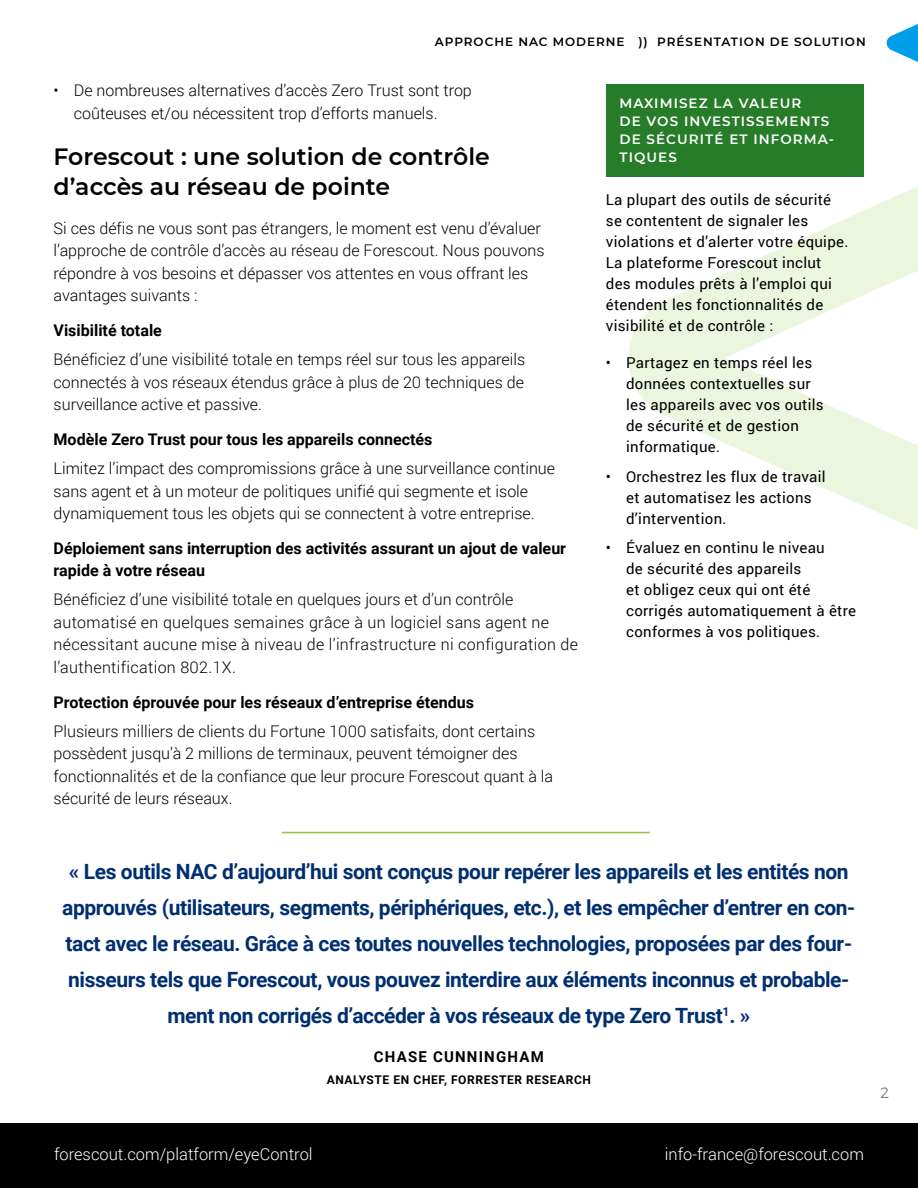
<style>
.page{position:relative;width:918px;height:1188px;background:#fff}
.page>*{position:absolute;margin:0;border:0;box-sizing:border-box;transform-origin:0 0}
.subhead{font:600 23.55px/30px "Montserrat";color:#000}
.quote{font:700 21px/36px "Roboto";letter-spacing:-.02em;color:#002f70;text-align:center}
.t1{font:300 16.5px "Roboto";color:#fff}
.body_copy{font:300 16.05px/22.5px "Roboto";color:#000}
.body_copy-2{font:300 16.05px/22.5px "Roboto";letter-spacing:.02em;color:#000}
.body_text_-_bold{font:700 16.05px/22.5px "Roboto";color:#000}
.column_copy_-_black{font:15px/21px "Roboto";letter-spacing:.02em;color:#000}
.quote_name{font:700 15px "Roboto";letter-spacing:.08em;color:#000}
.t2{font:300 15px "Montserrat";color:#808080}
.special_column_heade{font:600 13.5px/18px "Montserrat";letter-spacing:.08em;color:#fff}
.brief_name_header{font:600 12px "Montserrat";letter-spacing:.08em;color:#000}
.quote_title{font:700 12px "Roboto";letter-spacing:.05em;color:#000}
</style>
<div class="page">
<svg style="left:886px;top:24px;width:32px;height:38px"></svg>
<div style="left:606px;top:84px;width:258px;height:93px;background:#277c29"></div>
<svg style="left:628px;top:186px;width:290px;height:345px"></svg>
<hr style="left:282px;top:832px;width:368px;height:1px;background:#93c83c">
<div style="left:0;top:1123px;width:918px;height:65px;background:#000"></div>
<p class="brief_name_header" style="left:435px;top:34px;width:432px">APPROCHE NAC MODERNE )) PRÉSENTATION DE SOLUTION</p>
<p class="body_copy" style="left:74px;top:79px;width:400px;text-indent:-20px">• De nombreuses alternatives d’accès Zero Trust sont trop coûteuses et/ou nécessitent trop d’efforts manuels.</p>
<p class="subhead" style="left:54px;top:141px;width:438px">Forescout : une solution de contrôle d’accès au réseau de pointe</p>
<p class="body_copy" style="left:54px;top:216px;width:492px">Si ces défis ne vous sont pas étrangers, le moment est venu d’évaluer l’approche de contrôle d’accès au réseau de Forescout. Nous pouvons répondre à vos besoins et dépasser vos attentes en vous offrant les avantages suivants :</p>
<p class="body_text_-_bold" style="left:54px;top:318px;width:110px">Visibilité totale</p>
<p class="body_copy" style="left:54px;top:348px;width:473px;text-align:justify">Bénéficiez d’une visibilité totale en temps réel sur tous les appareils connectés à vos réseaux étendus grâce à plus de 20 techniques de surveillance active et passive.</p>
<p class="body_text_-_bold" style="left:54px;top:427px;width:380px">Modèle Zero Trust pour tous les appareils connectés</p>
<p class="body_copy" style="left:54px;top:457px;width:503px">Limitez l’impact des compromissions grâce à une surveillance continue sans agent et à un moteur de politiques unifié qui segmente et isole dynamiquement tous les objets qui se connectent à votre entreprise.</p>
<p class="body_text_-_bold" style="left:54px;top:536px;width:514px">Déploiement sans interruption des activités assurant un ajout de valeur rapide à votre réseau</p>
<p class="body_copy-2" style="left:54px;top:588px;width:526px">Bénéficiez d’une visibilité totale en quelques jours et d’un contrôle automatisé en quelques semaines grâce à un logiciel sans agent ne nécessitant aucune mise à niveau de l’infrastructure ni configuration de l’authentification 802.1X.</p>
<p class="body_text_-_bold" style="left:54px;top:690px;width:422px">Protection éprouvée pour les réseaux d’entreprise étendus</p>
<p class="body_copy" style="left:54px;top:719px;width:501px">Plusieurs milliers de clients du Fortune 1000 satisfaits, dont certains possèdent jusqu’à 2 millions de terminaux, peuvent témoigner des fonctionnalités et de la confiance que leur procure Forescout quant à la sécurité de leurs réseaux.</p>
<p class="special_column_heade" style="left:620px;top:94px;width:216px">MAXIMISEZ LA VALEUR<br>DE VOS INVESTISSEMENTS<br>DE SÉCURITÉ ET INFORMA-<br>TIQUES</p>
<p class="column_copy_-_black" style="left:606px;top:188px;width:244px">La plupart des outils de sécurité se contentent de signaler les violations et d’alerter votre équipe.<br>La plateforme Forescout inclut des modules prêts à l’emploi qui étendent les fonctionnalités de visibilité et de contrôle :</p>
<p class="column_copy_-_black" style="left:626px;top:352px;width:199px;text-indent:-20px">• Partagez en temps réel les données contextuelles sur les appareils avec vos outils de sécurité et de gestion informatique.</p>
<p class="column_copy_-_black" style="left:626px;top:465px;width:201px;text-indent:-20px">• Orchestrez les flux de travail et automatisez les actions d’intervention.</p>
<p class="column_copy_-_black" style="left:626px;top:537px;width:231px;text-indent:-20px">• Évaluez en continu le niveau<br>de sécurité des appareils<br>et obligez ceux qui ont été corrigés automatiquement à être conformes à vos politiques.</p>
<p class="quote" style="left:62px;top:853px;width:795px">« Les outils NAC d’aujourd’hui sont conçus pour repérer les appareils et les entités non approuvés (utilisateurs, segments, périphériques, etc.), et les empêcher d’entrer en con&shy;tact avec le réseau. Grâce à ces toutes nouvelles technologies, proposées par des four&shy;nisseurs tels que Forescout, vous pouvez interdire aux éléments inconnus et probable&shy;ment non corrigés d’accéder à vos réseaux de type Zero Trust<sup>1</sup>. »</p>
<p class="quote_name" style="left:374px;top:1046px;width:172px">CHASE CUNNINGHAM</p>
<p class="quote_title" style="left:327px;top:1071px;width:266px">ANALYSTE EN CHEF, FORRESTER RESEARCH</p>
<p class="t2" style="left:880px;top:1081px;width:11px">2</p>
<p class="t1" style="left:54px;top:1143px;width:260px">forescout.com/platform/eyeControl</p>
<p class="t1" style="left:665px;top:1143px;width:201px">info-france@forescout.com</p>
</div>
